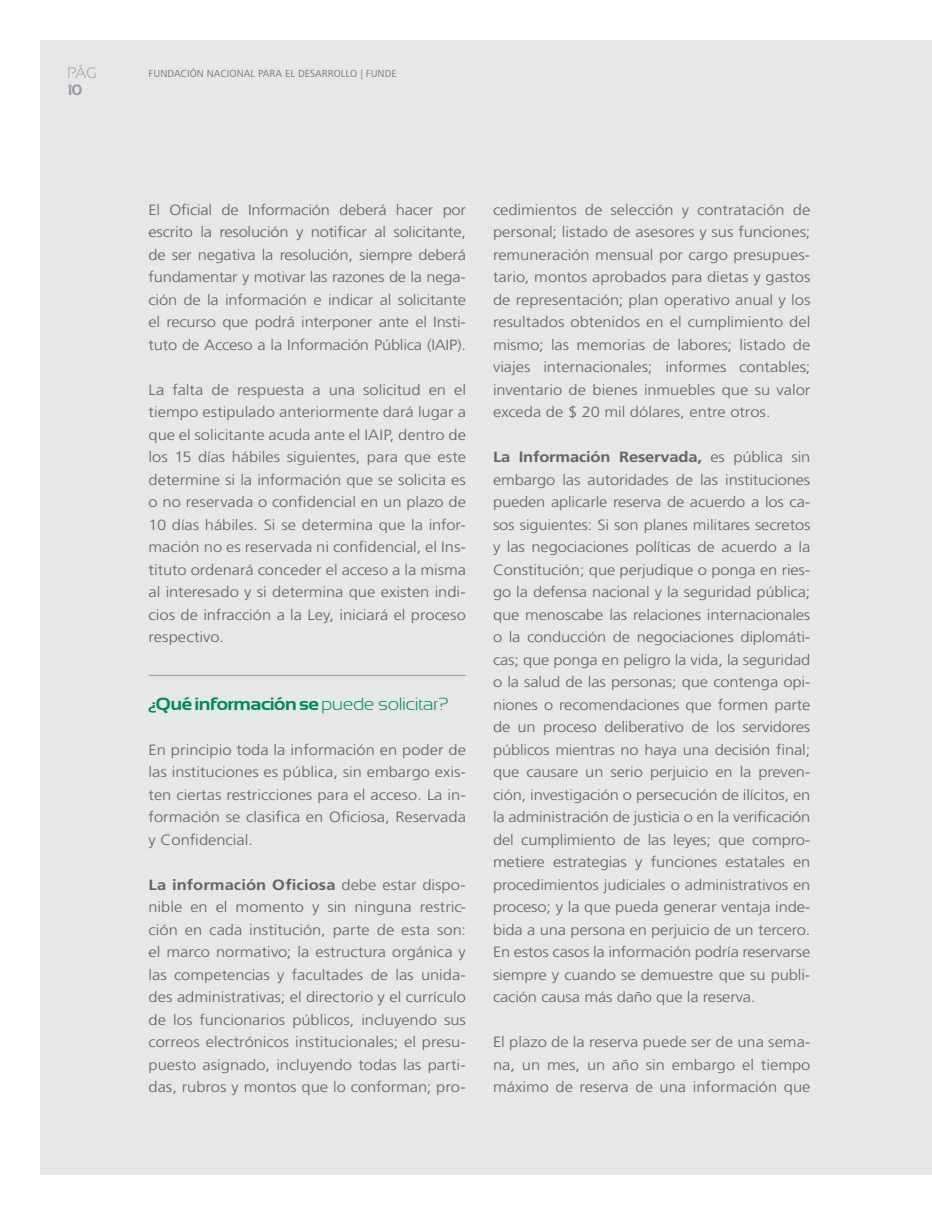
<style>
.page{position:relative;width:932px;height:1215px;background:#fff}
.page>*{position:absolute;margin:0;border:0;box-sizing:border-box;transform-origin:0 0}
.t1{font:700 17.55px "Sansation";color:#008751;scale:1.11 1}
.t2{font:300 15px "Sansation";color:#939598}
.t3{font:700 15px "Sansation";color:#939598}
.t4{font:300 14.85px/22.5px "Frutiger LT";color:#636366;text-align:justify;scale:1.11 1}
.t5{font:300 condensed 10.2px "Frutiger LT";color:#6c6d70;scale:1.18 1}
.s1{font-weight:300}
.s2{font-weight:700}
</style>
<div class="page">
<div style="left:40px;top:40px;width:892px;height:1134px;background:#e6e7e9"></div>
<svg style="left:148px;top:702px;width:8px;height:11px"></svg>
<hr style="left:148px;top:675px;width:318px;height:1px;background:#939598">
<p class="t2" style="left:68px;top:65px;width:30px">pág</p>
<p class="t3" style="left:68px;top:81px;width:16px">10</p>
<p class="t5" style="left:148px;top:67px;width:212px">FUNDACIÓN NACIONAL PARA EL DESARROLLO | FUNDE</p>
<p class="t4" style="left:148px;top:199px;width:287px">El Oficial de Información deberá hacer por escrito la resolución y notificar al solicitante, de ser negativa la resolución, siempre deberá fundamentar y motivar las razones de la nega&shy;ción de la información e indicar al solicitante el recurso que podrá interponer ante el Insti&shy;tuto de Acceso a la Información Pública (IAIP).</p>
<p class="t4" style="left:148px;top:379px;width:287px">La falta de respuesta a una solicitud en el tiempo estipulado anteriormente dará lugar a que el solicitante acuda ante el IAIP, dentro de los 15 días hábiles siguientes, para que este determine si la información que se solicita es o no reservada o confidencial en un plazo de 10 días hábiles. Si se determina que la infor&shy;mación no es reservada ni confidencial, el Ins&shy;tituto ordenará conceder el acceso a la misma al interesado y si determina que existen indi&shy;cios de infracción a la Ley, iniciará el proceso respectivo.</p>
<p class="t1" style="left:155px;top:694px;width:265px">Qué información se <span class="s1">puede solicitar?</span></p>
<p class="t4" style="left:148px;top:739px;width:287px">En principio toda la información en poder de las instituciones es pública, sin embargo exis&shy;ten ciertas restricciones para el acceso. La in&shy;formación se clasifica en Oficiosa, Reservada y Confidencial.</p>
<p class="t4" style="left:148px;top:874px;width:287px"><span class="s2">La información Oficiosa</span> debe estar dispo&shy;nible en el momento y sin ninguna restric&shy;ción en cada institución, parte de esta son: el marco normativo; la estructura orgánica y las competencias y facultades de las unida&shy;des administrativas; el directorio y el currículo de los funcionarios públicos, incluyendo sus correos electrónicos institucionales; el presu&shy;puesto asignado, incluyendo todas las parti&shy;das, rubros y montos que lo conforman; pro-</p>
<p class="t4" style="left:493px;top:199px;width:287px">cedimientos de selección y contratación de personal; listado de asesores y sus funciones; remuneración mensual por cargo presupues&shy;tario, montos aprobados para dietas y gastos de representación; plan operativo anual y los resultados obtenidos en el cumplimiento del mismo; las memorias de labores; listado de viajes internacionales; informes contables; inventario de bienes inmuebles que su valor exceda de $ 20 mil dólares, entre otros.</p>
<p class="t4" style="left:493px;top:446px;width:287px"><span class="s2">La Información Reservada,</span> es pública sin embargo las autoridades de las instituciones pueden aplicarle reserva de acuerdo a los ca&shy;sos siguientes: Si son planes militares secretos y las negociaciones políticas de acuerdo a la Constitución; que perjudique o ponga en ries&shy;go la defensa nacional y la seguridad pública; que menoscabe las relaciones internacionales o la conducción de negociaciones diplomáti&shy;cas; que ponga en peligro la vida, la seguridad o la salud de las personas; que contenga opi&shy;niones o recomendaciones que formen parte de un proceso deliberativo de los servidores públicos mientras no haya una decisión final; que causare un serio perjuicio en la preven&shy;ción, investigación o persecución de ilícitos, en la administración de justicia o en la verificación del cumplimiento de las leyes; que compro&shy;metiere estrategias y funciones estatales en procedimientos judiciales o administrativos en proceso; y la que pueda generar ventaja inde&shy;bida a una persona en perjuicio de un tercero.<br>En estos casos la información podría reservarse siempre y cuando se demuestre que su publi&shy;cación causa más daño que la reserva.</p>
<p class="t4" style="left:493px;top:1031px;width:287px">El plazo de la reserva puede ser de una sema&shy;na, un mes, un año sin embargo el tiempo máximo de reserva de una información que</p>
</div>
